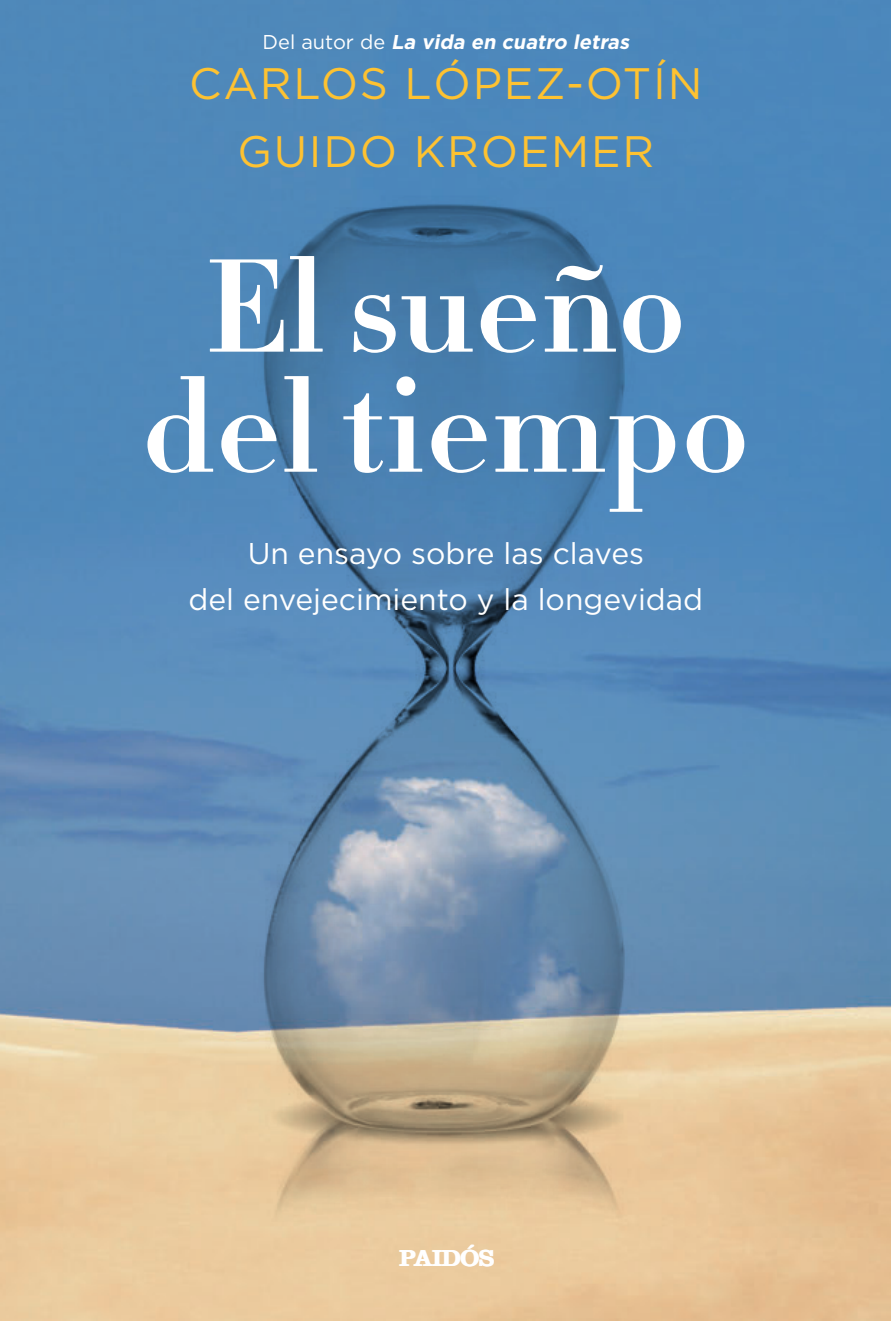
<style>
.page{position:relative;width:891px;height:1321px;background:#fff}
.page>*{position:absolute;margin:0;border:0;box-sizing:border-box;transform-origin:0 0}
.t1{font:700 130px/120px "Didot HTF 06";color:#fff;text-align:center}
.t2{font:44px/67.8px "Gotham HTF";letter-spacing:.04em;color:#fec231;text-align:center}
.t3{font:30px/46px "Gotham HTF";color:#fff;text-align:center}
.t4{font:24px "Clarendon LT Std";color:#fff}
.t5{font:italic 700 20px "Gotham HTF";color:#fff}
.s1{font-weight:400;font-style:normal}
</style>
<div class="page">
<img style="left:0;top:0;width:891px;height:1320px">
<img style="left:1px;top:70px;width:890px;height:1181px">
<p class="t5" style="left:263px;top:30px;width:372px"><span class="s1">D e l a u t o r d e</span> La vida en cuatro letras</p>
<h2 class="t2" style="left:189px;top:49px;width:515px">CARLOS LÓPEZ-OTÍN<br>GUIDO KROEMER</h2>
<h1 class="t1" style="left:142px;top:248px;width:610px">El sueño del tiempo</h1>
<p class="t3" style="left:189px;top:529px;width:516px">Un ensayo sobre las claves<br>del envejecimiento y la longevidad</p>
<p class="t4" style="left:400px;top:1243px;width:96px">PAIDÓS</p>
</div>
